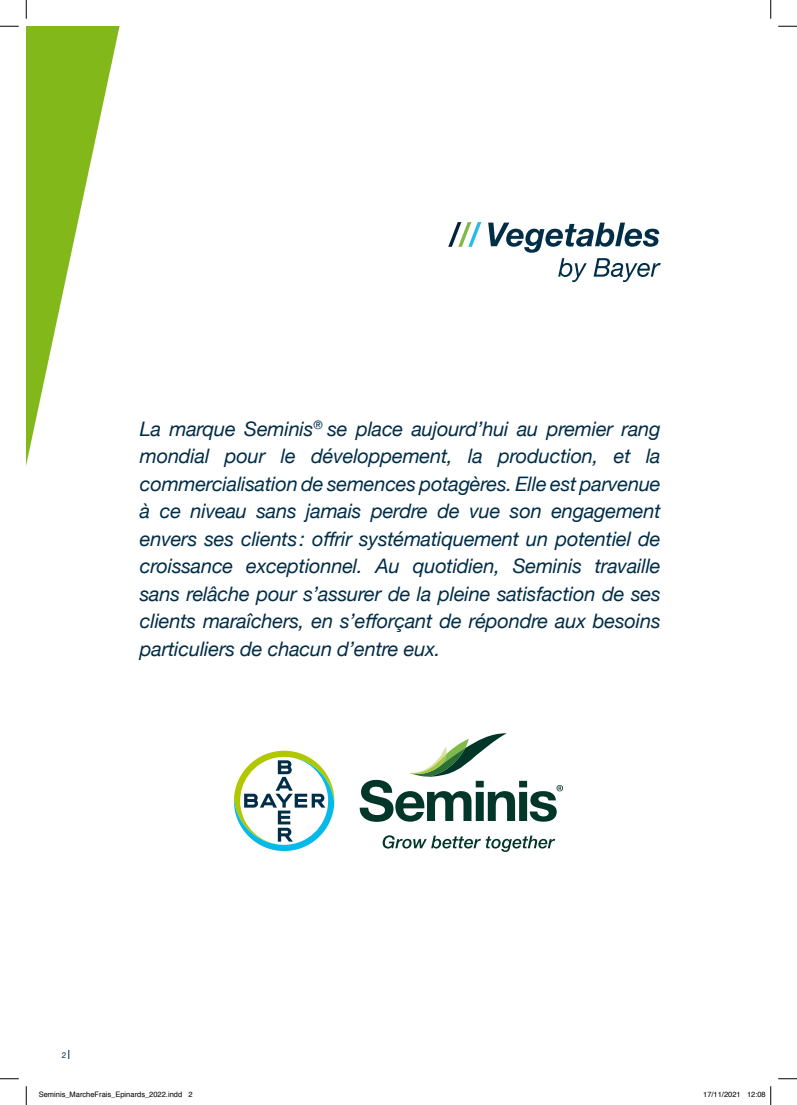
<style>
.page{position:relative;width:797px;height:1105px;background:#fff}
.page>*{position:absolute;margin:0;border:0;box-sizing:border-box;transform-origin:0 0}
.t1{font:italic 20px/27.5px "Helvetica Neue";letter-spacing:-.01em;color:#002d48;text-align:justify}
.t2{font:8.12px "Helvetica Neue";color:#002d48}
.t3{font:7.5px "Helvetica";color:#000}
</style>
<div class="page">
<svg style="left:234px;top:751px;width:100px;height:100px"></svg>
<svg style="left:382px;top:835px;width:173px;height:17px"></svg>
<svg style="left:359px;top:733px;width:204px;height:89px"></svg>
<svg style="left:448px;top:222px;width:33px;height:25px"></svg>
<svg style="left:488px;top:223px;width:172px;height:59px"></svg>
<svg style="left:26px;top:26px;width:94px;height:1033px"></svg>
<svg style="left:0;top:25px;width:19px;height:2px"></svg>
<svg style="left:778px;top:25px;width:19px;height:2px"></svg>
<svg style="left:0;top:1078px;width:19px;height:1px"></svg>
<svg style="left:778px;top:1078px;width:19px;height:1px"></svg>
<svg style="left:25px;top:0;width:2px;height:19px"></svg>
<svg style="left:25px;top:1086px;width:2px;height:19px"></svg>
<svg style="left:770px;top:0;width:1px;height:19px"></svg>
<svg style="left:770px;top:1086px;width:1px;height:19px"></svg>
<p class="t1" style="left:140px;top:416px;width:522px">La marque Seminis<sup>®</sup> se place aujourd’hui au premier rang mondial pour le développement, la production, et la commercialisation de semences potagères. Elle est parvenue à ce niveau sans jamais perdre de vue son engagement envers ses clients: offrir systématiquement un potentiel de croissance exceptionnel. Au quotidien, Seminis travaille sans relâche pour s’assurer de la pleine satisfaction de ses clients maraîchers, en s’efforçant de répondre aux besoins particuliers de chacun d’entre eux.</p>
<p class="t2" style="left:62px;top:1049px;width:6px">2</p>
<p class="t3" style="left:39px;top:1089px;width:155px">Seminis_MarcheFrais_Epinards_2022.indd 2</p>
<p class="t3" style="left:703px;top:1089px;width:64px">17/11/2021 12:08</p>
</div>
